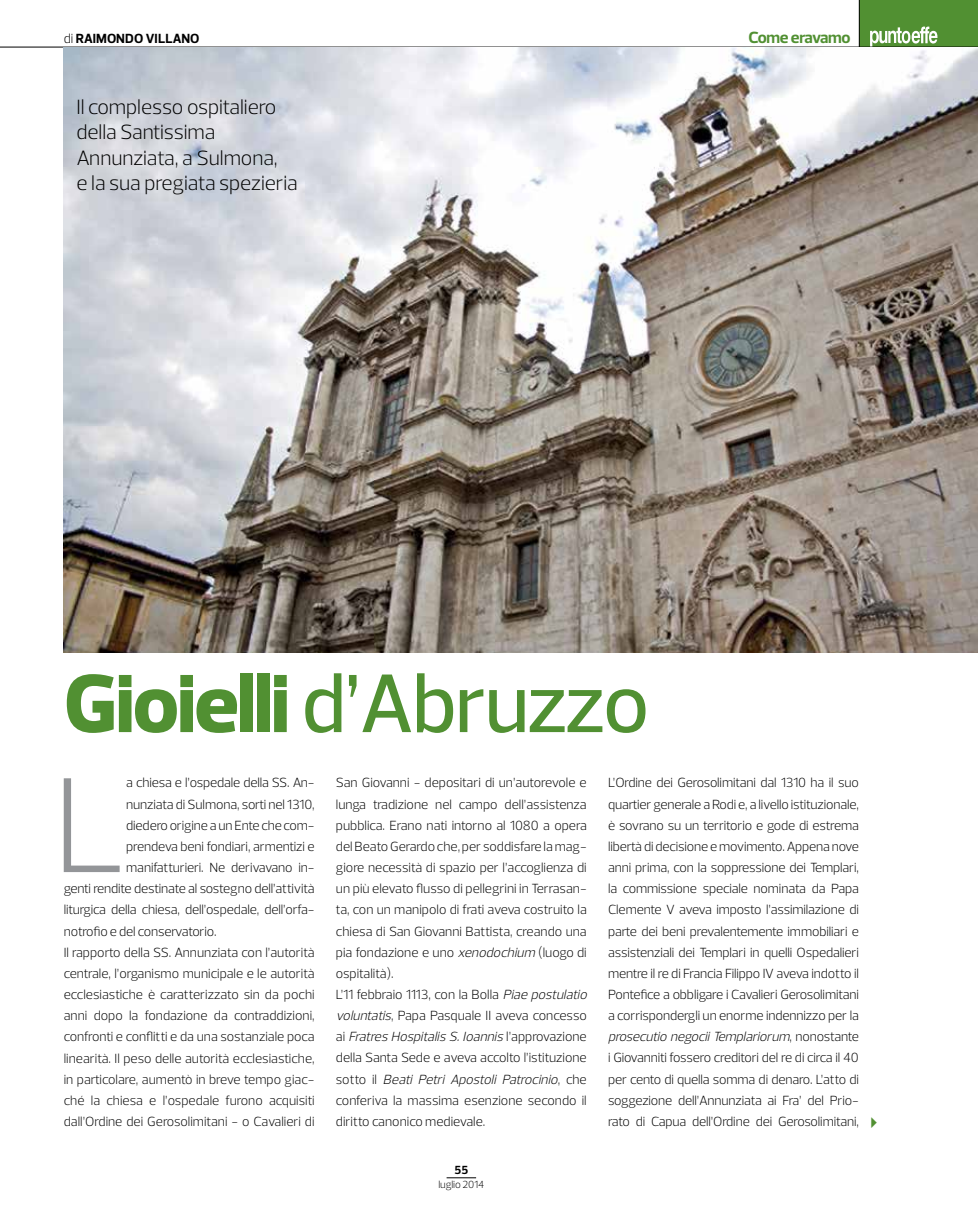
<style>
.page{position:relative;width:978px;height:1212px;background:#fff}
.page>*{position:absolute;margin:0;border:0;box-sizing:border-box;transform-origin:0 0}
.t1{font:300 137.85px "Prelo";color:#939598}
.t2{font:500 84px "Prelo";letter-spacing:-.02em;color:#519032}
.t3{font:300 21px/25.5px "Prelo";letter-spacing:-.005em;color:#000}
.t4{font:700 16.5px "Prelo";letter-spacing:-.02em;color:#519032}
.t5{font:300 13.5px/21.1px "Prelo";color:#000}
.t6{font:700 13.5px "Prelo";letter-spacing:.01em;color:#000}
.t7{font:700 12px "Prelo";color:#000}
.t8{font:300 10.5px "Prelo";letter-spacing:-.01em;color:#000}
.s1{font-weight:300}
.s2{font-weight:800}
.s3{font-style:italic}
</style>
<div class="page">
<svg style="left:447px;top:1177px;width:29px;height:1px"></svg>
<div style="left:859px;top:0;width:119px;height:47px;background:#519032"></div>
<svg style="left:870px;top:27px;width:67px;height:20px"></svg>
<hr style="left:859px;top:0;width:1px;height:47px;background:#000">
<hr style="left:0;top:47px;width:978px;height:1px;background:#000">
<img style="left:64px;top:48px;width:914px;height:605px">
<p class="t6" style="left:64px;top:30px;width:137px"><span class="s1">di</span> Raimondo Villano</p>
<p class="t4" style="left:749px;top:27px;width:103px">Come eravamo</p>
<h3 class="t3" style="left:77px;top:94px;width:223px">Il complesso ospitaliero della Santissima<br>Annunziata, a Sulmona,<br>e la sua pregiata spezieria</h3>
<h2 class="t2" style="left:64px;top:652px;width:587px"><span class="s2">Gioielli</span> d’Abruzzo</h2>
<h1 class="t1" style="left:53px;top:741px;width:76px">L</h1>
<p class="t5" style="left:126px;top:772px;width:190px">a chiesa e l’ospedale della SS. An-</p>
<p class="t5" style="left:126px;top:793px;width:190px">nunziata di Sulmona, sorti nel 1310,</p>
<p class="t5" style="left:126px;top:815px;width:190px">diedero origine a un Ente che com-</p>
<p class="t5" style="left:126px;top:836px;width:190px">prendeva beni fondiari, armentizi e</p>
<p class="t5" style="left:126px;top:857px;width:190px">manifatturieri. Ne derivavano in-</p>
<p class="t5" style="left:64px;top:878px;width:252px">genti rendite destinate al sostegno dell’attività</p>
<p class="t5" style="left:64px;top:899px;width:252px">liturgica della chiesa, dell’ospedale, dell’orfa-</p>
<p class="t5" style="left:64px;top:920px;width:154px">notrofio e del conservatorio.</p>
<p class="t5" style="left:64px;top:942px;width:252px">Il rapporto della SS. Annunziata con l’autorità</p>
<p class="t5" style="left:64px;top:963px;width:252px">centrale, l’organismo municipale e le autorità</p>
<p class="t5" style="left:64px;top:984px;width:252px">ecclesiastiche è caratterizzato sin da pochi</p>
<p class="t5" style="left:64px;top:1005px;width:252px">anni dopo la fondazione da contraddizioni,</p>
<p class="t5" style="left:64px;top:1026px;width:252px">confronti e conflitti e da una sostanziale poca</p>
<p class="t5" style="left:64px;top:1047px;width:252px">linearità. Il peso delle autorità ecclesiastiche,</p>
<p class="t5" style="left:64px;top:1068px;width:252px">in particolare, aumentò in breve tempo giac-</p>
<p class="t5" style="left:64px;top:1090px;width:252px">ché la chiesa e l’ospedale furono acquisiti</p>
<p class="t5" style="left:64px;top:1111px;width:252px">dall’Ordine dei Gerosolimitani - o Cavalieri di</p>
<p class="t5" style="left:336px;top:772px;width:256px">San Giovanni - depositari di un’autorevole e lunga tradizione nel campo dell’assistenza pubblica. Erano nati intorno al 1080 a opera del Beato Gerardo che, per soddisfare la mag&shy;giore necessità di spazio per l’accoglienza di un più elevato flusso di pellegrini in Terrasan&shy;ta, con un manipolo di frati aveva costruito la chiesa di San Giovanni Battista, creando una pia fondazione e uno <span class="s3">xenodochium</span> (luogo di ospitalità).<br>L’11 febbraio 1113, con la Bolla <span class="s3">Piae postulatio voluntatis</span>, Papa Pasquale II aveva concesso a i <span class="s3">FratresHospitalisS.Ioannis</span>l ’ a p p rova z i o n e della Santa Sede e aveva accolto l’istituzione s o t t o i l <span class="s3">Beati Petri Apostoli Patrocinio</span>, c h e conferiva la massima esenzione secondo il diritto canonico medievale.</p>
<p class="t7" style="left:454px;top:1163px;width:15px">55</p>
<p class="t8" style="left:438px;top:1178px;width:47px">luglio 2014</p>
<p class="t5" style="left:608px;top:772px;width:252px;text-align:justify">L’Ordine dei Gerosolimitani dal 1310 ha il suo quartier generale a Rodi e, a livello istituzionale, è sovrano su un territorio e gode di estrema libertà di decisione e movimento. Appena nove anni prima, con la soppressione dei Templari, la commissione speciale nominata da Papa Clemente V aveva imposto l’assimilazione di parte dei beni prevalentemente immobiliari e assistenziali dei Templari in quelli Ospedalieri mentre il re di Francia Filippo IV aveva indotto il Pontefice a obbligare i Cavalieri Gerosolimitani a corrispondergli un enorme indennizzo per la <span class="s3">prosecutio negociiTemplariorum</span>, n o n o s t a n t e i Giovanniti fossero creditori del re di circa il 40 per cento di quella somma di denaro. L’atto di soggezione dell’Annunziata ai Fra’ del Prio&shy;rato di Capua dell’Ordine dei Gerosolimitani,</p>
</div>
